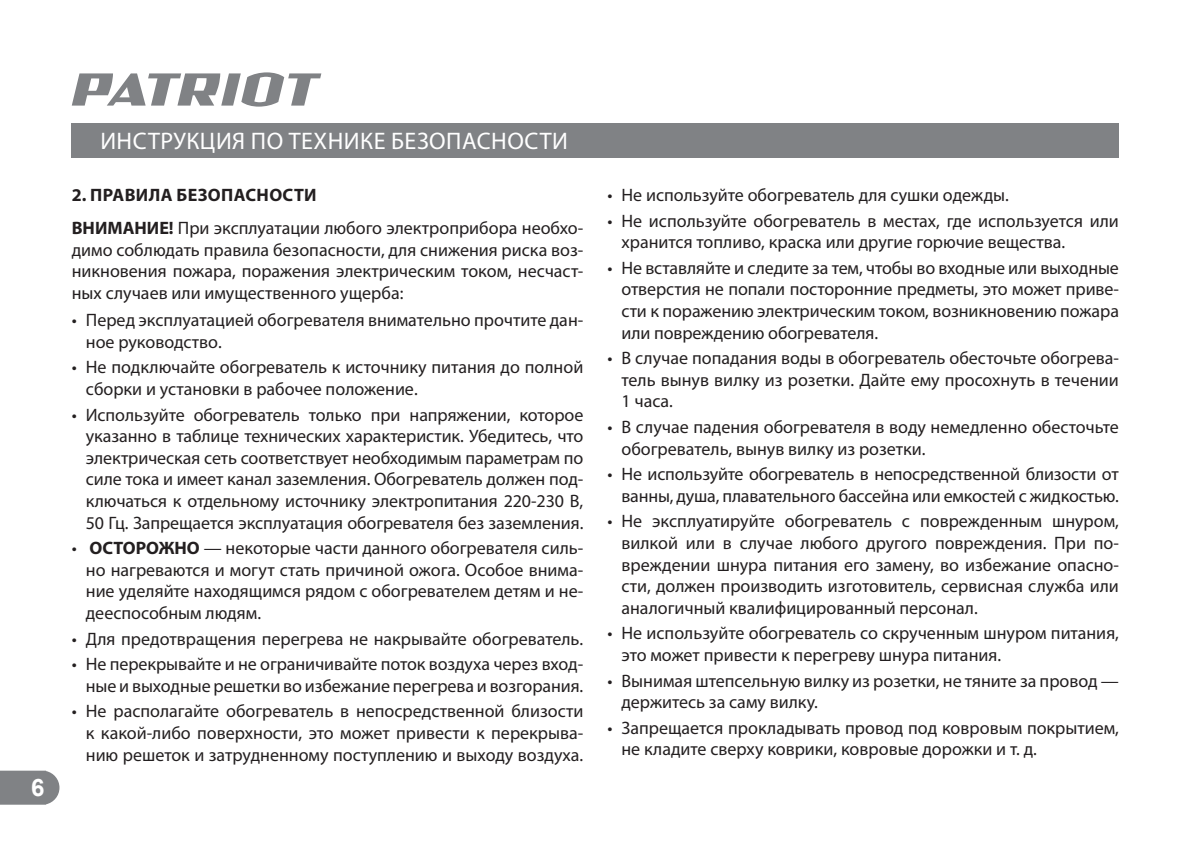
<style>
.page{position:relative;width:1191px;height:841px;background:#fff}
.page>*{position:absolute;margin:0;border:0;box-sizing:border-box;transform-origin:0 0}
.t1{font:24px "Myriad Pro";letter-spacing:.02em;color:#fff}
.t2{font:700 24px "Arial";color:#fff}
.t3{font:18px/21.6px "Myriad Pro";color:#231f20}
.s1{font-weight:700}
</style>
<div class="page">
<svg style="left:0;top:770px;width:59px;height:34px;background:#888a8d"></svg>
<svg style="left:72px;top:72px;width:249px;height:35px"></svg>
<div style="left:72px;top:123px;width:1046px;height:34px;background:#808285"></div>
<h1 class="t2" style="left:31px;top:774px;width:15px">6</h1>
<h1 class="t1" style="left:100px;top:129px;width:469px">ИНСТРУКЦИЯ ПО ТЕХНИКЕ БЕЗОПАСНОСТИ</h1>
<p class="t3" style="left:72px;top:179px;width:513px;line-height:33px"><span class="s1">2. ПРАВИЛА БЕЗОПАСНОСТИ<br>ВНИМАНИЕ!</span> При эксплуатации любого электроприбора необхо-</p>
<p class="t3" style="left:72px;top:239px;width:513px;text-align:justify">димо соблюдать правила безопасности, для снижения риска воз&shy;никновения пожара, поражения электрическим током, несчаст&shy;ных случаев или имущественного ущерба:</p>
<p class="t3" style="left:86px;top:310px;width:499px;text-indent:-14px">• Перед эксплуатацией обогревателя внимательно прочтите дан&shy;ное руководство.</p>
<p class="t3" style="left:86px;top:357px;width:499px;text-indent:-14px">• Не подключайте обогреватель к источнику питания до полной сборки и установки в рабочее положение.</p>
<p class="t3" style="left:86px;top:404px;width:499px;text-align:justify;text-indent:-14px">• Используйте обогреватель только при напряжении, которое указанно в таблице технических характеристик. Убедитесь, что электрическая сеть соответствует необходимым параметрам по силе тока и имеет канал заземления. Обогреватель должен под&shy;ключаться к отдельному источнику электропитания 220-230 В, 50 Гц. Запрещается эксплуатация обогревателя без заземления.</p>
<p class="t3" style="left:86px;top:537px;width:499px;text-align:justify;text-indent:-14px">• <span class="s1">ОСТОРОЖНО</span> — некоторые части данного обогревателя силь&shy;но нагреваются и могут стать причиной ожога. Особое внима&shy;ние уделяйте находящимся рядом с обогревателем детям и не&shy;дееспособным людям.</p>
<p class="t3" style="left:72px;top:628px;width:513px">• Для предотвращения перегрева не накрывайте обогреватель.</p>
<p class="t3" style="left:72px;top:653px;width:513px;text-align:right">• Не перекрывайте и не ограничивайте поток воздуха через вход&shy;ные и выходные решетки во избежание перегрева и возгорания.</p>
<p class="t3" style="left:86px;top:701px;width:499px;text-align:justify;text-indent:-14px">• Не располагайте обогреватель в непосредственной близости к какой-либо поверхности, это может привести к перекрыва&shy;нию решеток и затрудненному поступлению и выходу воздуха.</p>
<p class="t3" style="left:607px;top:185px;width:403px">• Не используйте обогреватель для сушки одежды.</p>
<p class="t3" style="left:621px;top:210px;width:499px;text-indent:-14px">• Не используйте обогреватель в местах, где используется или хранится топливо, краска или другие горючие вещества.</p>
<p class="t3" style="left:621px;top:257px;width:499px;text-align:justify;text-indent:-14px">• Не вставляйте и следите за тем, чтобы во входные или выходные отверстия не попали посторонние предметы, это может приве&shy;сти к поражению электрическим током, возникновению пожара или повреждению обогревателя.</p>
<p class="t3" style="left:621px;top:348px;width:499px;text-align:justify;text-indent:-14px">• В случае попадания воды в обогреватель обесточьте обогрева&shy;тель вынув вилку из розетки. Дайте ему просохнуть в течении 1 часа.</p>
<p class="t3" style="left:621px;top:416px;width:499px;text-indent:-14px">• В случае падения обогревателя в воду немедленно обесточьте обогреватель, вынув вилку из розетки.</p>
<p class="t3" style="left:607px;top:464px;width:513px;text-align:right">• Не используйте обогреватель в непосредственной близости от ванны, душа, плавательного бассейна или емкостей с жидкостью.</p>
<p class="t3" style="left:621px;top:511px;width:499px;text-align:justify;text-indent:-14px">• Не эксплуатируйте обогреватель с поврежденным шнуром, вилкой или в случае любого другого повреждения. При по&shy;вреждении шнура питания его замену, во избежание опасно&shy;сти, должен производить изготовитель, сервисная служба или аналогичный квалифицированный персонал.</p>
<p class="t3" style="left:621px;top:623px;width:499px;text-indent:-14px">• Не используйте обогреватель со скрученным шнуром питания, это может привести к перегреву шнура питания.</p>
<p class="t3" style="left:621px;top:670px;width:499px;text-indent:-14px">• Вынимая штепсельную вилку из розетки, не тяните за провод — держитесь за саму вилку.</p>
<p class="t3" style="left:621px;top:717px;width:499px;text-indent:-14px">• Запрещается прокладывать провод под ковровым покрытием, не кладите сверху коврики, ковровые дорожки и т. д.</p>
</div>
